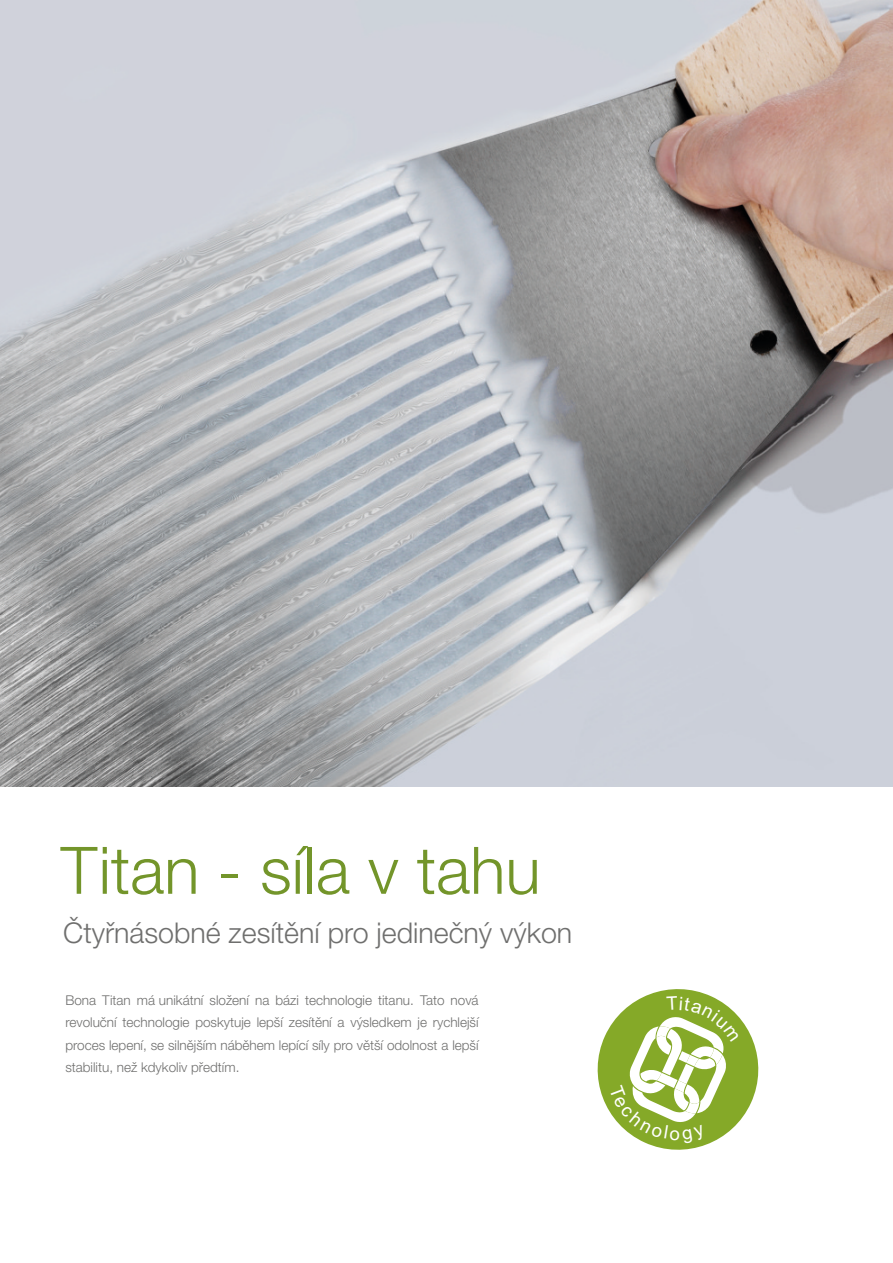
<style>
.page{position:relative;width:893px;height:1263px;background:#fff}
.page>*{position:absolute;margin:0;border:0;box-sizing:border-box;transform-origin:0 0}
.t1{font:300 65.55px "Helvetica Neue CE";color:#73952a}
.t2{font:300 28.65px "Helvetica Neue CE";color:#6f6f6e}
.t3{font:300 13.5px/22.4px "Helvetica Neue CE";color:#6f6f6e;text-align:justify}
</style>
<div class="page">
<img style="left:0;top:0;width:893px;height:787px">
<svg style="left:597px;top:989px;width:162px;height:161px"></svg>
<h1 class="t1" style="left:61px;top:846px;width:481px">Titan - síla v tahu</h1>
<h2 class="t2" style="left:63px;top:922px;width:511px">Ètyønásobné zesítìní pro jedineèný výkon</h2>
<p class="t3" style="left:65px;top:990px;width:415px">Bona Titan má unikátní složení na bázi technologie titanu. Tato nová revoluèní technologie poskytuje lepší zesítìní a výsledkem je rychlejší proces lepení, se silnìjším nábìhem lepící síly pro vìtší odolnost a lepší stabilitu, než kdykoliv pøedtím.</p>
</div>
